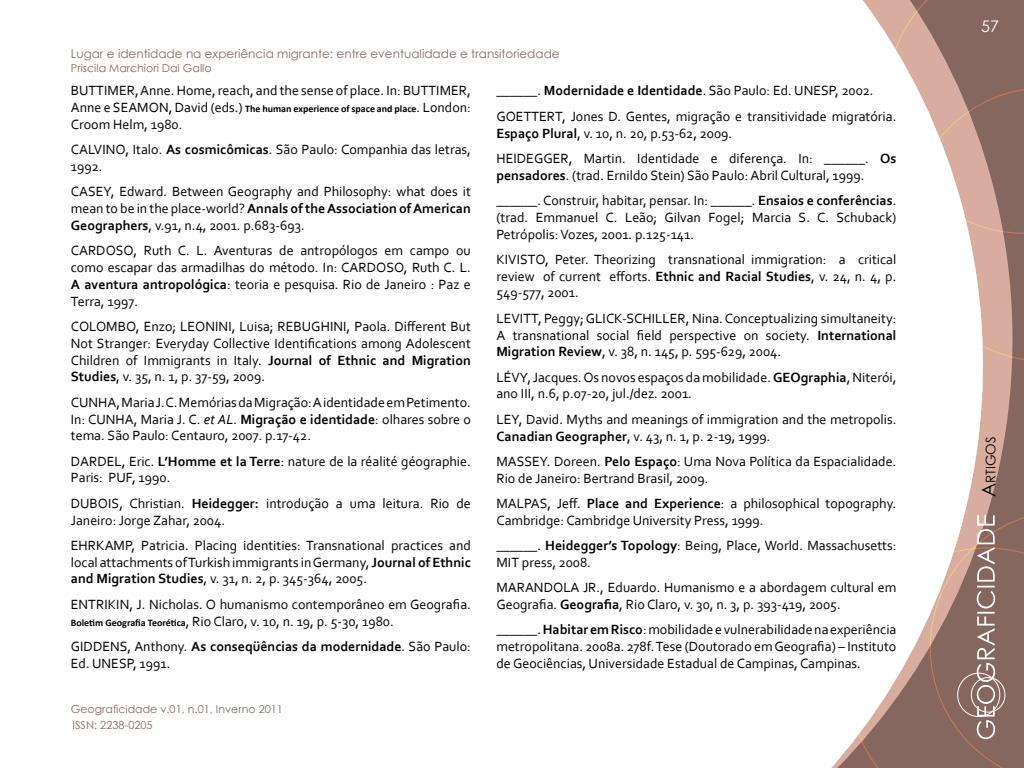
<style>
.page{position:relative;width:1024px;height:768px;background:#fff}
.page>*{position:absolute;margin:0;border:0;box-sizing:border-box;transform-origin:0 0}
.t1{font:16px "Century Gothic";color:#fff}
.t2{font:14px/16.8px "Corbel";color:#000}
.t3{font:13.3px "Century Gothic";color:#000}
.t4{font:12px "Century Gothic";color:#88695d}
.t5{font:11px "Century Gothic";color:#876961}
.t6{font:11px "Century Gothic";color:#88695d}
.t7{font:700 10px "Calibri";color:#000}
.s1{font-family:"Corbel";font-weight:400;font-size:14px}
.s2{font-weight:700}
.s3{font-style:italic}
.s4{font-family:"Calibri";font-weight:700;font-size:10px}
.s5{font-size:19px}
</style>
<div class="page">
<svg style="left:1012px;top:0;width:12px;height:87px"></svg>
<div style="left:1012px;top:87px;width:12px;height:275px;background:#86675f"></div>
<div style="left:1012px;top:510px;width:12px;height:258px;background:#86675f"></div>
<svg style="left:831px;top:0;width:181px;height:768px"></svg>
<p class="t4" style="left:71px;top:46px;width:490px">Lugar e identidade na experiência migrante: entre eventualidade e transitoriedade</p>
<p class="t6" style="left:71px;top:60px;width:142px">Priscila Marchiori Dal Gallo</p>
<p class="t2" style="left:71px;top:82px;width:402px">BUTTIMER, Anne. Home, reach, and the sense of place. In: BUTTIMER,</p>
<p class="t7" style="left:71px;top:103px;width:402px"><span class="s1">Anne e SEAMON, David (eds.)</span> The human experience of space and place<span class="s1">. London:</span></p>
<p class="t2" style="left:71px;top:111px;width:402px;line-height:25.3px">Croom Helm, 1980.<br>CALVINO, Italo. <span class="s2">As cosmicômicas</span>. São Paulo: Companhia das letras,</p>
<p class="t2" style="left:71px;top:154px;width:402px;line-height:25.3px">1992.<br>CASEY, Edward. Between Geography and Philosophy: what does it</p>
<p class="t2" style="left:71px;top:200px;width:402px">mean to be in the place-world? <span class="s2">Annals of the Association of American<br>Geographers</span>, v.91, n.4, 2001. p.683-693.</p>
<p class="t2" style="left:71px;top:242px;width:402px;text-align:justify">CARDOSO, Ruth C. L. Aventuras de antropólogos em campo ou como escapar das armadilhas do método. In: CARDOSO, Ruth C. L.<br><span class="s2">A aventura antropológica</span>: teoria e pesquisa. Rio de Janeiro : Paz e Terra, 1997.</p>
<p class="t2" style="left:71px;top:318px;width:402px;text-align:justify">COLOMBO, Enzo; LEONINI, Luisa; REBUGHINI, Paola. Different But Not Stranger: Everyday Collective Identifications among Adolescent Children of Immigrants in Italy. <span class="s2">Journal of Ethnic and M igration Studies</span>, v. 35, n. 1, p. 37-59, 2009.</p>
<p class="t2" style="left:71px;top:393px;width:402px;text-align:justify">CUNHA, Maria J. C. Memórias da Migração: A identidade em Petimento.<br>In: CUNHA, Maria J. C. <span class="s3">et AL</span>. <span class="s2">M igração e identidade</span>: olhares sobre o tema. São Paulo: Centauro, 2007. p.17-42.</p>
<p class="t2" style="left:71px;top:452px;width:402px">DARDEL, Eric. <span class="s2">L’Homme et la Terre</span>: nature de la réalité géographie.<br>Paris: PUF, 1990.</p>
<p class="t2" style="left:71px;top:494px;width:402px">DUBOIS, Christian. <span class="s2">Heidegger:</span> introdução a uma leitura. Rio de<br>Janeiro: Jorge Zahar, 2004.</p>
<p class="t2" style="left:71px;top:536px;width:402px;text-align:justify">EHRKAMP, Patricia. Placing identities: Transnational practices and local attachments of Turkish immigrants in Germany, <span class="s2">Journal of Ethnic and M igration Studies</span>, v. 31, n. 2, p. 345-364, 2005.</p>
<p class="t2" style="left:71px;top:595px;width:402px">ENTRIKIN, J. Nicholas. O humanismo contemporâneo em Geografia.<br><span class="s4">Boletim Geografia Teorética</span>, Rio Claro, v. 10, n. 19, p. 5-30, 1980.</p>
<p class="t2" style="left:71px;top:637px;width:402px">GIDDENS, Anthony. <span class="s2">As conseqüências da modernidade</span>. São Paulo:<br>Ed. UNESP, 1991.</p>
<p class="t5" style="left:71px;top:701px;width:214px">Geograficidade v.01, n.01, Inverno 2011</p>
<p class="t5" style="left:73px;top:717px;width:82px">ISSN: 2238-0205</p>
<p class="t2" style="left:496px;top:78px;width:402px;line-height:25.3px">______. <span class="s2">Modernidade e Identidade</span>. São Paulo: Ed. UNESP, 2002.<br>GOETTERT, Jones D. Gentes, migração e transitividade migratória.</p>
<p class="t2" style="left:496px;top:120px;width:402px;line-height:25.3px"><span class="s2">Espaço Plural</span>, v. 10, n. 20, p.53-62, 2009.<br>HEIDEGGER, Martin. Identidade e diferença. In: ______. <span class="s2">Os</span></p>
<p class="t2" style="left:496px;top:162px;width:402px;line-height:25.3px"><span class="s2">pensadores</span>. (trad. Ernildo Stein) São Paulo: Abril Cultural, 1999. ______. Construir, habitar, pensar. In: ______. <span class="s2">Ensaios e conferências</span>.</p>
<p class="t2" style="left:496px;top:208px;width:402px">(trad. Emmanuel C. Leão; Gilvan Fogel; Marcia S. C. Schuback)<br>Petrópolis: Vozes, 2001. p.125-141.</p>
<p class="t2" style="left:496px;top:250px;width:402px;text-align:justify">KIVISTO, Peter. Theorizing transnational immigration: a critical review of current efforts. <span class="s2">Ethnic and Racial Studies</span>, v. 24, n. 4, p.<br>549-577, 2001.</p>
<p class="t2" style="left:496px;top:309px;width:402px;text-align:justify">LEVITT, Peggy; GLICK-SCHILLER, Nina. Conceptualizing simultaneity:<br>A transnational social field perspective on society. <span class="s2">International M igration Review</span>, v. 38, n. 145, p. 595-629, 2004.</p>
<p class="t2" style="left:496px;top:368px;width:402px">LÉVY, Jacques. Os novos espaços da mobilidade. <span class="s2">GEOgraphia</span>, Niterói, ano III, n.6, p.07-20, jul./dez. 2001.</p>
<p class="t2" style="left:496px;top:410px;width:402px">LEY, David. Myths and meanings of immigration and the metropolis.<br><span class="s2">Canadian Geographer</span>, v. 43, n. 1, p. 2-19, 1999.</p>
<p class="t2" style="left:496px;top:452px;width:402px">MASSEY. Doreen. <span class="s2">Pelo Espaço</span>: Uma Nova Política da Espacialidade.<br>Rio de Janeiro: Bertrand Brasil, 2009.</p>
<p class="t2" style="left:496px;top:495px;width:402px">MALPAS, Jeff. <span class="s2">Place and Experience</span>: a philosophical topography.<br>Cambridge: Cambridge University Press, 1999.</p>
<p class="t2" style="left:496px;top:537px;width:402px">______. <span class="s2">Heidegger’s Topology</span>: Being, Place, World. Massachusetts:<br>MIT press, 2008.</p>
<p class="t2" style="left:496px;top:579px;width:402px">MARANDOLA JR., Eduardo. Humanismo e a abordagem cultural em<br>Geografia. <span class="s2">Geografia</span>, Rio Claro, v. 30, n. 3, p. 393-419, 2005.</p>
<p class="t2" style="left:496px;top:621px;width:402px;text-align:justify">______. <span class="s2">Habitar em Risco</span>: mobilidade e vulnerabilidade na experiência metropolitana. 2008a. 278f. Tese (Doutorado em Geografia) – Instituto de Geociências, Universidade Estadual de Campinas, Campinas.</p>
<p class="t1" style="left:981px;top:15px;width:19px">57</p>
<p class="t3" style="left:981px;top:497px;width:62px;rotate:-90deg"><span class="s5">A</span>rtigos</p>
</div>
